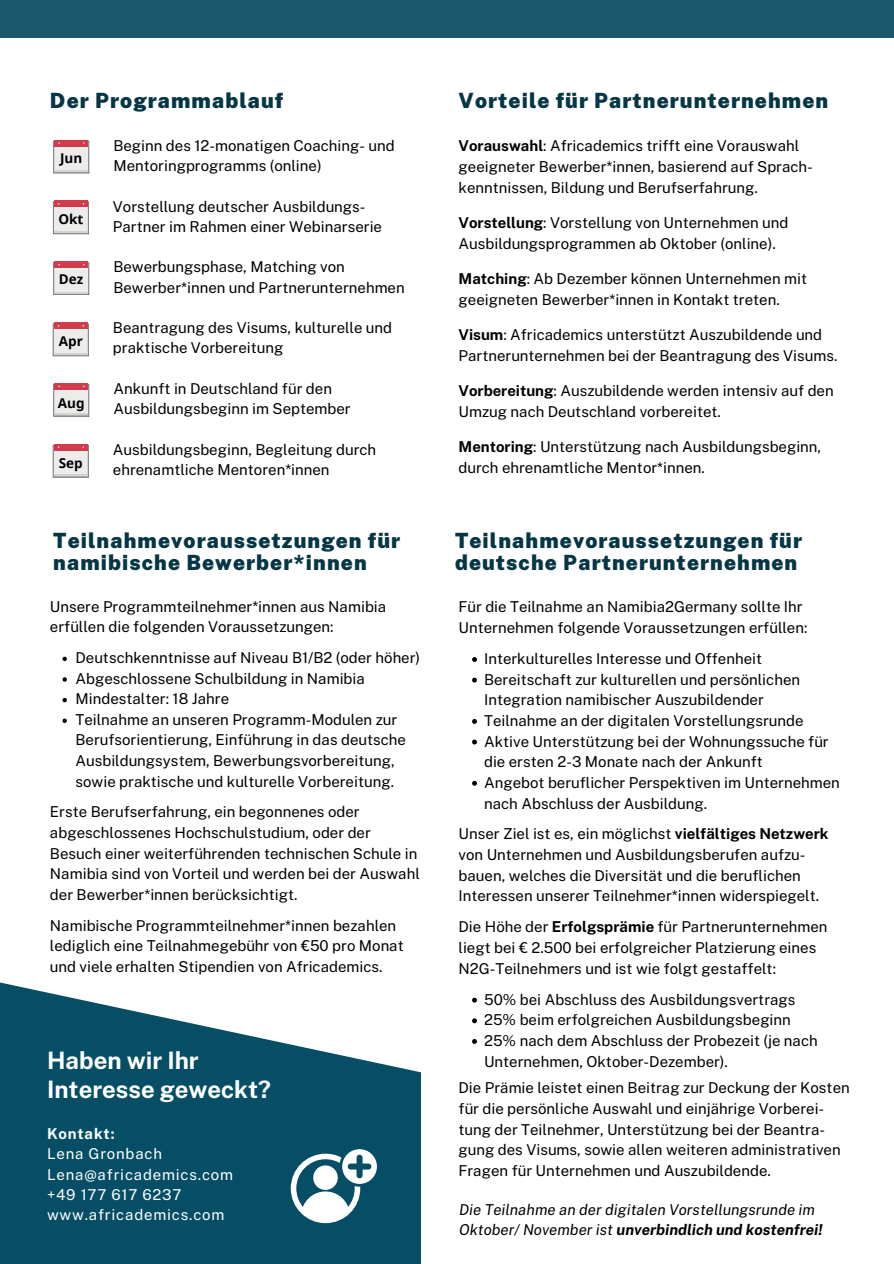
<style>
.page{position:relative;width:894px;height:1264px;background:#fff}
.page>*{position:absolute;margin:0;border:0;box-sizing:border-box;transform-origin:0 0}
.t1{font:700 24px/29.2px "Public Sans";color:#fff}
.t2{font:900 21px/21.3px "Public Sans";letter-spacing:.05em;color:#043646}
.t3{font:15px/20.7px "Public Sans";color:#000}
.t4{font:italic 15px/20.2px "Public Sans";color:#000}
.t5{font:15px "Public Sans";letter-spacing:.05em;color:#fff}
.t6{font:700 15px "Public Sans";letter-spacing:.05em;color:#fff}
.t7{font:700 13.5px "Noto Sans";color:#000}
.s1{font-weight:700}
</style>
<div class="page">
<svg style="left:0;top:982px;width:421px;height:281px;fill:#064e66"></svg>
<svg style="left:291px;top:1149px;width:86px;height:74px"></svg>
<div style="left:0;top:0;width:893px;height:38px;background:#1c576b"></div>
<div style="left:54px;top:140px;width:34px;height:7px;background:#d03c4b"></div>
<svg style="left:53px;top:141px;width:36px;height:32px"></svg>
<div style="left:54px;top:200px;width:34px;height:7px;background:#d03c4b"></div>
<svg style="left:53px;top:201px;width:36px;height:33px"></svg>
<div style="left:54px;top:261px;width:34px;height:7px;background:#d03c4b"></div>
<svg style="left:53px;top:262px;width:36px;height:33px"></svg>
<div style="left:54px;top:322px;width:34px;height:7px;background:#d03c4b"></div>
<svg style="left:53px;top:323px;width:36px;height:33px"></svg>
<div style="left:54px;top:383px;width:34px;height:7px;background:#d03c4b"></div>
<svg style="left:53px;top:384px;width:36px;height:33px"></svg>
<div style="left:54px;top:444px;width:34px;height:7px;background:#d03c4b"></div>
<svg style="left:53px;top:445px;width:36px;height:32px"></svg>
<svg style="left:62px;top:656px;width:5px;height:5px"></svg>
<svg style="left:62px;top:677px;width:5px;height:4px"></svg>
<svg style="left:62px;top:698px;width:5px;height:4px"></svg>
<svg style="left:62px;top:718px;width:5px;height:5px"></svg>
<svg style="left:472px;top:657px;width:5px;height:5px"></svg>
<svg style="left:472px;top:677px;width:5px;height:5px"></svg>
<svg style="left:472px;top:719px;width:5px;height:4px"></svg>
<svg style="left:472px;top:739px;width:5px;height:5px"></svg>
<svg style="left:472px;top:780px;width:5px;height:5px"></svg>
<svg style="left:472px;top:997px;width:5px;height:5px"></svg>
<svg style="left:472px;top:1018px;width:5px;height:5px"></svg>
<svg style="left:472px;top:1039px;width:5px;height:4px"></svg>
<h3 class="t2" style="left:50px;top:89px;width:235px">Der Programmablauf</h3>
<p class="t2" style="left:458px;top:89px;width:371px">Vorteile für Partnerunternehmen</p>
<p class="t3" style="left:458px;top:135px;width:356px"><span class="s1">Vorauswahl</span>: Africademics trifft eine Vorauswahl geeigneter Bewerber*innen, basierend auf Sprach&shy;kenntnissen, Bildung und Berufserfahrung.</p>
<h3 class="t3" style="left:458px;top:212px;width:331px"><span class="s1">Vorstellung</span>: Vorstellung von Unternehmen und<br>Ausbildungsprogrammen ab Oktober (online).</h3>
<p class="t3" style="left:458px;top:268px;width:350px"><span class="s1">Matching</span>: Ab Dezember können Unternehmen mit geeigneten Bewerber*innen in Kontakt treten.</p>
<p class="t3" style="left:458px;top:324px;width:380px"><span class="s1">Visum</span>: Africademics unterstützt Auszubildende und<br>Partnerunternehmen bei der Beantragung des Visums.</p>
<h3 class="t3" style="left:458px;top:380px;width:376px"><span class="s1">Vorbereitung</span>: Auszubildende werden intensiv auf den<br>Umzug nach Deutschland vorbereitet.</h3>
<p class="t3" style="left:458px;top:436px;width:364px"><span class="s1">Mentoring</span>: Unterstützung nach Ausbildungsbeginn, durch ehrenamtliche Mentor*innen.</p>
<p class="t3" style="left:113px;top:135px;width:283px;line-height:20.2px">Beginn des 12-monatigen Coaching- und<br>Mentoringprogramms (online)</p>
<h3 class="t7" style="left:60px;top:149px;width:24px">Jun</h3>
<p class="t3" style="left:113px;top:196px;width:270px;line-height:20.2px">Vorstellung deutscher Ausbildungs-<br>Partner im Rahmen einer Webinarserie</p>
<p class="t7" style="left:58px;top:210px;width:26px">Okt</p>
<h3 class="t3" style="left:113px;top:257px;width:293px;line-height:20.2px">Bewerbungsphase, Matching von<br>Bewerber*innen und Partnerunternehmen</h3>
<p class="t7" style="left:59px;top:269px;width:26px">Dez</p>
<p class="t3" style="left:113px;top:317px;width:280px;line-height:20.2px">Beantragung des Visums, kulturelle und praktische Vorbereitung</p>
<p class="t7" style="left:59px;top:331px;width:25px">Apr</p>
<p class="t3" style="left:113px;top:378px;width:239px;line-height:20.2px">Ankunft in Deutschland für den<br>Ausbildungsbeginn im September</p>
<p class="t7" style="left:58px;top:393px;width:28px">Aug</p>
<p class="t3" style="left:113px;top:439px;width:265px;line-height:20.2px">Ausbildungsbeginn, Begleitung durch ehrenamtliche Mentoren*innen</p>
<p class="t7" style="left:59px;top:454px;width:25px">Sep</p>
<h2 class="t2" style="left:53px;top:530px;width:348px">Teilnahmevoraussetzungen für namibische Bewerber*innen</h2>
<h2 class="t3" style="left:50px;top:596px;width:338px">Unsere Programmteilnehmer*innen aus Namibia erfüllen die folgenden Voraussetzungen:</h2>
<p class="t3" style="left:75px;top:647px;width:346px">Deutschkenntnisse auf Niveau B1/B2 (oder höher)</p>
<p class="t3" style="left:75px;top:667px;width:291px">Abgeschlossene Schulbildung in Namibia</p>
<p class="t3" style="left:75px;top:688px;width:155px">Mindestalter: 18 Jahre</p>
<p class="t3" style="left:75px;top:709px;width:332px">Teilnahme an unseren Programm-Modulen zur Berufsorientierung, Einführung in das deutsche Ausbildungsystem, Bewerbungsvorbereitung, sowie praktische und kulturelle Vorbereitung.</p>
<p class="t3" style="left:50px;top:801px;width:371px">Erste Berufserfahrung, ein begonnenes oder abgeschlossenes Hochschulstudium, oder der Besuch einer weiterführenden technischen Schule in Namibia sind von Vorteil und werden bei der Auswahl der Bewerber*innen berücksichtigt.</p>
<p class="t3" style="left:50px;top:914px;width:355px">Namibische Programmteilnehmer*innen bezahlen lediglich eine Teilnahmegebühr von €50 pro Monat und viele erhalten Stipendien von Africademics.</p>
<h2 class="t1" style="left:47px;top:1045px;width:225px">Haben wir Ihr<br>Interesse geweckt?</h2>
<h2 class="t6" style="left:47px;top:1124px;width:69px">Kontakt:</h2>
<p class="t5" style="left:47px;top:1145px;width:117px">Lena Gronbach</p>
<h3 class="t5" style="left:47px;top:1165px;width:187px">Lena@africademics.com</h3>
<p class="t5" style="left:47px;top:1185px;width:136px">+49 177 617 6237</p>
<p class="t5" style="left:47px;top:1205px;width:179px">www.africademics.com</p>
<p class="t2" style="left:455px;top:530px;width:348px">Teilnahmevoraussetzungen für deutsche Partnerunternehmen</p>
<h1 class="t3" style="left:458px;top:596px;width:350px">Für die Teilnahme an Namibia2Germany sollte Ihr<br>Unternehmen folgende Voraussetzungen erfüllen:</h1>
<p class="t3" style="left:484px;top:648px;width:279px">Interkulturelles Interesse und Offenheit</p>
<p class="t3" style="left:484px;top:669px;width:317px">Bereitschaft zur kulturellen und persönlichen<br>Integration namibischer Auszubildender</p>
<p class="t3" style="left:484px;top:710px;width:321px">Teilnahme an der digitalen Vorstellungsrunde</p>
<p class="t3" style="left:484px;top:731px;width:346px">Aktive Unterstützung bei der Wohnungssuche für die ersten 2-3 Monate nach der Ankunft</p>
<p class="t3" style="left:484px;top:772px;width:357px">Angebot beruflicher Perspektiven im Unternehmen nach Abschluss der Ausbildung.</p>
<p class="t3" style="left:458px;top:823px;width:371px">Unser Ziel ist es, ein möglichst <span class="s1">vielfältiges Netzwerk </span>von Unternehmen und Ausbildungsberufen aufzu&shy;bauen, welches die Diversität und die beruflichen Interessen unserer Teilnehmer*innen widerspiegelt.</p>
<p class="t3" style="left:458px;top:916px;width:370px">Die Höhe der <span class="s1">Erfolgsprämie</span> für Partnerunternehmen liegt bei € 2.500 bei erfolgreicher Platzierung eines<br>N2G-Teilnehmers und ist wie folgt gestaffelt:</p>
<p class="t3" style="left:484px;top:989px;width:313px">50% bei Abschluss des Ausbildungsvertrags</p>
<p class="t3" style="left:484px;top:1009px;width:308px">25% beim erfolgreichen Ausbildungsbeginn</p>
<p class="t3" style="left:484px;top:1030px;width:335px">25% nach dem Abschluss der Probezeit (je nach<br>Unternehmen, Oktober-Dezember).</p>
<p class="t3" style="left:458px;top:1077px;width:392px">Die Prämie leistet einen Beitrag zur Deckung der Kosten für die persönliche Auswahl und einjährige Vorberei&shy;tung der Teilnehmer, Unterstützung bei der Beantra&shy;gung des Visums, sowie allen weiteren administrativen Fragen für Unternehmen und Auszubildende.</p>
<p class="t4" style="left:459px;top:1199px;width:365px">Die Teilnahme an der digitalen Vorstellungsrunde im<br>Oktober/ November ist <span class="s1">unverbindlich und kostenfrei!</span></p>
</div>
